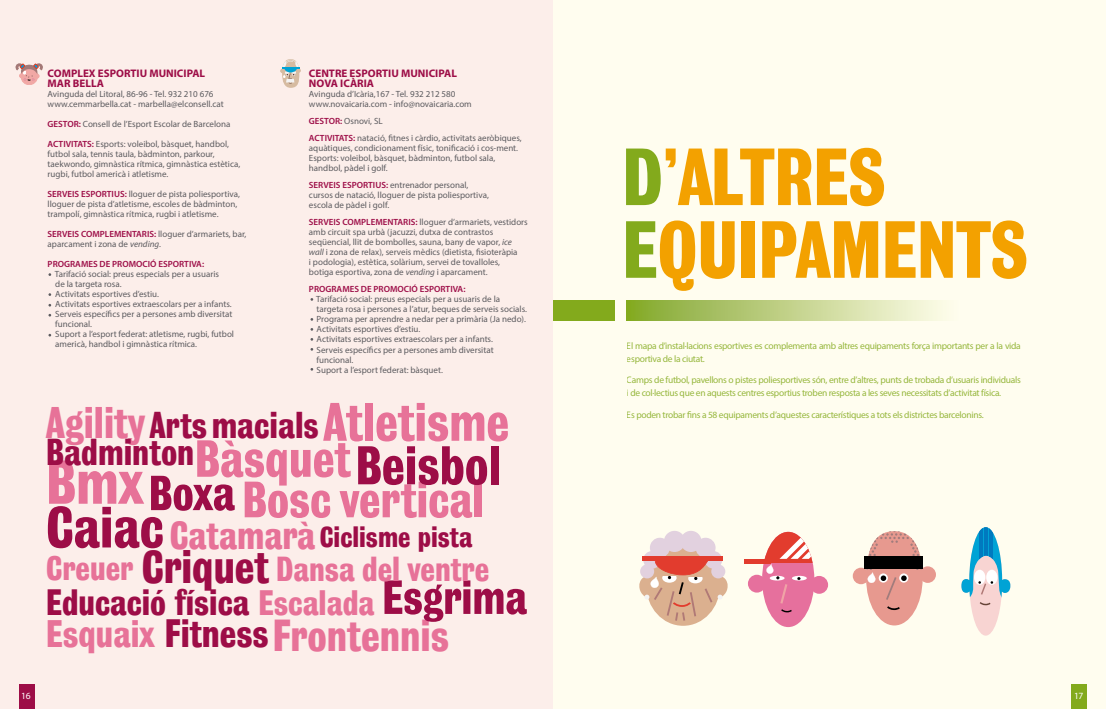
<style>
.page{position:relative;width:1106px;height:709px;background:#fff}
.page>*{position:absolute;margin:0;border:0;box-sizing:border-box;transform-origin:0 0}
.t1{font:84.8px/72.7px "Grotesque No 9 T";color:#f3a100}
.t2{font:60.9px "Grotesque No 9 T";color:#9d0d47}
.t3{font:57.1px "Grotesque No 9 T";color:#9d0d47}
.t4{font:54.7px "Grotesque No 9 T";color:#e77298}
.t5{font:53.5px "Grotesque No 9 T";color:#e77298}
.t6{font:46.7px "Grotesque No 9 T";color:#e77298}
.t7{font:46.2px "Grotesque No 9 T";color:#e77298}
.t8{font:39.1px "Grotesque No 9 T";color:#9d0d47}
.t9{font:39px "Grotesque No 9 T";color:#9d0d47}
.t10{font:38.2px "Grotesque No 9 T";color:#9d0d47}
.t11{font:36.2px "Grotesque No 9 T";color:#e77298}
.t12{font:30.7px "Grotesque No 9 T";color:#9d0d47}
.t13{font:700 11px/10px "Myriad Pro";color:#9d0d47}
.t14{font:9.5px/13px "Myriad Pro";letter-spacing:-.03em;color:#83aa1c}
.t15{font:9.5px "Myriad Pro";color:#fff}
.t16{font:9px/10px "Myriad Pro";color:#5c5b5f}
.t17{font:600 9px "Myriad Pro";color:#9d0d47}
.s1{font-weight:600;color:#9d0d47}
.s2{font-style:italic}
.s3{font-size:56.7px;color:#e77298}
.s4{font-size:65px}
.s5{font-size:51.5px;color:#9d0d47}
.s6{font-size:41.6px;color:#e77298}
.s7{font-size:36.1px}
.s8{font-size:49.1px;color:#9d0d47}
.s9{font-size:36.8px;color:#e77298}
.s10{font-size:50.2px}
.s11{font-size:40px}
.s12{font-size:41.3px;color:#9d0d47}
.s13{color:#83aa1c}
</style>
<div class="page">
<div style="left:0;top:0;width:553px;height:709px;background:#fceeea"></div>
<div style="left:553px;top:0;width:553px;height:709px;background:#fffdef"></div>
<div style="left:646px;top:544px;width:74px;height:82px;background:#dbb08f;border-radius:50%"></div>
<div style="left:643px;top:551px;width:18px;height:17px;background:#e2d1df;border-radius:50%"></div>
<div style="left:650px;top:537px;width:20px;height:20px;background:#e2d1df;border-radius:50%"></div>
<div style="left:664px;top:531px;width:21px;height:21px;background:#e2d1df;border-radius:50%"></div>
<div style="left:704px;top:551px;width:18px;height:17px;background:#e2d1df;border-radius:50%"></div>
<div style="left:695px;top:537px;width:20px;height:20px;background:#e2d1df;border-radius:50%"></div>
<div style="left:680px;top:531px;width:21px;height:21px;background:#e2d1df;border-radius:50%"></div>
<hr style="left:642px;top:556px;width:80px;height:4px;background:#e23c2e">
<svg style="left:639px;top:558px;width:89px;height:62px"></svg>
<div style="left:762px;top:532px;width:52px;height:95px;background:#e6709d;border-radius:50%"></div>
<div style="left:748px;top:574px;width:17px;height:18px;background:#e6709d;border-radius:50%"></div>
<div style="left:810px;top:576px;width:18px;height:18px;background:#e6709d;border-radius:50%"></div>
<svg style="left:766px;top:532px;width:46px;height:71px"></svg>
<hr style="left:744px;top:559px;width:26px;height:4px;background:#e23c2e">
<svg style="left:781px;top:609px;width:10px;height:3px"></svg>
<div style="left:866px;top:531px;width:56px;height:94px;background:#e7998f;border-radius:50%"></div>
<div style="left:852px;top:567px;width:17px;height:17px;background:#e7998f;border-radius:50%"></div>
<div style="left:919px;top:566px;width:16px;height:17px;background:#e7998f;border-radius:50%"></div>
<div style="left:865px;top:556px;width:58px;height:12px;background:#000"></div>
<svg style="left:866px;top:531px;width:56px;height:69px"></svg>
<svg style="left:887px;top:606px;width:12px;height:4px"></svg>
<svg style="left:961px;top:527px;width:49px;height:108px"></svg>
<div style="left:21px;top:67px;width:16px;height:18px;background:#f1a8a5;border-radius:50%"></div>
<div style="left:21px;top:67px;width:17px;height:18px;border:1px solid #f1a8a5;border-radius:50%"></div>
<svg style="left:16px;top:63px;width:27px;height:18px"></svg>
<div style="left:553px;top:300px;width:62px;height:21px;background:#83aa1c"></div>
<div style="left:626px;top:300px;width:334px;height:21px;background:linear-gradient(to right,#83a82a,#ffffef)"></div>
<div style="left:1071px;top:685px;width:15px;height:24px;background:#83aa1c"></div>
<div style="left:19px;top:685px;width:16px;height:24px;background:#9d0d47"></div>
<div style="left:282px;top:59px;width:17px;height:29px;background:#d6bba1;border-radius:50%"></div>
<svg style="left:280px;top:59px;width:21px;height:24px"></svg>
<p class="t13" style="left:48px;top:68px;width:159px">COMPLEX ESPORTIU MUNICIPAL<br>MAR BELLA</p>
<p class="t16" style="left:48px;top:89px;width:178px">Avinguda del Litoral, 86-96 - Tel. 932 210 676 www.cemmarbella.cat - marbella@elconsell.cat</p>
<p class="t16" style="left:48px;top:119px;width:184px"><span class="s1">GESTOR:</span> Consell de l’Esport Escolar de Barcelona</p>
<p class="t16" style="left:48px;top:139px;width:194px"><span class="s1">ACTIVITATS:</span> Esports: voleibol, bàsquet, handbol, futbol sala, tennis taula, bàdminton, parkour, taekwondo, gimnàstica rítmica, gimnàstica estètica, rugbi, futbol americà i atletisme.</p>
<p class="t16" style="left:48px;top:189px;width:194px"><span class="s1">SERVEIS ESPORTIUS:</span> lloguer de pista poliesportiva, lloguer de pista d’atletisme, escoles de bàdminton, trampolí, gimnàstica rítmica, rugbi i atletisme.</p>
<p class="t16" style="left:48px;top:229px;width:200px"><span class="s1">SERVEIS COMPLEMENTARIS:</span> lloguer d’armariets, bar, aparcament i zona de <span class="s2">vending</span>.</p>
<p class="t17" style="left:48px;top:259px;width:158px">PROGRAMES DE PROMOCIÓ ESPORTIVA:</p>
<p class="t16" style="left:55px;top:269px;width:181px">Tarifació social: preus especials per a usuaris<br>de la targeta rosa.<br>Activitats esportives d’estiu.<br>Activitats esportives extraescolars per a infants.<br>Serveis específics per a persones amb diversitat funcional.<br>Suport a l’esport federat: atletisme, rugbi, futbol americà, handbol i gimnàstica rítmica.</p>
<p class="t13" style="left:309px;top:68px;width:149px">CENTRE ESPORTIU MUNICIPAL<br>NOVA ICÀRIA</p>
<p class="t16" style="left:309px;top:89px;width:164px">Avinguda d’Icària,167 - Tel. 932 212 580 www.novaicaria.com - info@novaicaria.com</p>
<p class="t16" style="left:309px;top:113px;width:214px;line-height:17px"><span class="s1">GESTOR:</span> Osnovi, SL<br><span class="s1">ACTIVITATS:</span> natació, fitnes i càrdio, activitats aeròbiques,</p>
<p class="t16" style="left:309px;top:143px;width:211px">aquàtiques, condicionament físic, tonificació i cos-ment.<br>Esports: voleibol, bàsquet, bàdminton, futbol sala, handbol, pàdel i golf.</p>
<p class="t16" style="left:309px;top:180px;width:181px"><span class="s1">SERVEIS ESPORTIUS:</span> entrenador personal, cursos de natació, lloguer de pista poliesportiva, escola de pàdel i golf.</p>
<p class="t16" style="left:309px;top:217px;width:220px"><span class="s1">SERVEIS COMPLEMENTARIS:</span> lloguer d’armariets, vestidors amb circuit spa urbà (jacuzzi, dutxa de contrastos seqüencial, llit de bombolles, sauna, bany de vapor, <span class="s2">ice wall</span> i zona de relax), serveis mèdics (dietista, fisioteràpia<br>i podologia), estètica, solàrium, servei de tovalloles,<br>botiga esportiva, zona de <span class="s2">vending</span> i aparcament.</p>
<p class="t17" style="left:309px;top:284px;width:158px">PROGRAMES DE PROMOCIÓ ESPORTIVA:</p>
<p class="t16" style="left:316px;top:294px;width:212px">Tarifació social: preus especials per a usuaris de la targeta rosa i persones a l’atur, beques de serveis socials.<br>Programa per aprendre a nedar per a primària (Ja nedo).<br>Activitats esportives d’estiu.<br>Activitats esportives extraescolars per a infants.<br>Serveis específics per a persones amb diversitat funcional.<br>Suport a l’esport federat: bàsquet.</p>
<h3 class="t9" style="left:150px;top:404px;width:361px">Arts macials<span class="s3">Atletisme</span></h3>
<h3 class="t7" style="left:46px;top:397px;width:100px">Agility</h3>
<h3 class="t8" style="left:46px;top:431px;width:149px">Badminton</h3>
<h3 class="t4" style="left:46px;top:429px;width:306px"><span class="s4">Bmx</span> Bàsquet</h3>
<h3 class="t3" style="left:356px;top:434px;width:147px">Beisbol</h3>
<h3 class="t5" style="left:149px;top:470px;width:337px"><span class="s5">Boxa</span> Bosc vertical</h3>
<h2 class="t2" style="left:46px;top:494px;width:119px">Caiac</h2>
<h3 class="t12" style="left:170px;top:520px;width:304px"><span class="s6">Catamarà</span> Ciclisme pista</h3>
<h3 class="t11" style="left:46px;top:549px;width:444px"><span class="s7">Creuer</span> <span class="s8">Criquet</span> Dansa del ventre</h3>
<h3 class="t10" style="left:46px;top:581px;width:482px">Educació física <span class="s9">Escalada</span> <span class="s10">Esgrima</span></h3>
<h3 class="t6" style="left:46px;top:610px;width:404px"><span class="s11">Esquaix</span> <span class="s12">Fitness</span>Frontennis</h3>
<h1 class="t1" style="left:622px;top:142px;width:407px"><span class="s13">D</span>’ALTRES<br><span class="s13">E</span>QUIPAMENTS</h1>
<p class="t14" style="left:626px;top:339px;width:395px">El mapa d’instal·lacions esportives es complementa amb altres equipaments força importants per a la vida esportiva de la ciutat.</p>
<p class="t14" style="left:626px;top:373px;width:395px">Camps de futbol, pavellons o pistes poliesportives són, entre d’altres, punts de trobada d’usuaris individuals i de col·lectius que en aquests centres esportius troben resposta a les seves necessitats d’activitat física.</p>
<p class="t14" style="left:626px;top:408px;width:358px">Es poden trobar fins a 58 equipaments d’aquestes característiques a tots els districtes barcelonins.</p>
<p class="t15" style="left:21px;top:689px;width:11px">16</p>
<p class="t15" style="left:1074px;top:689px;width:11px">17</p>
</div>
